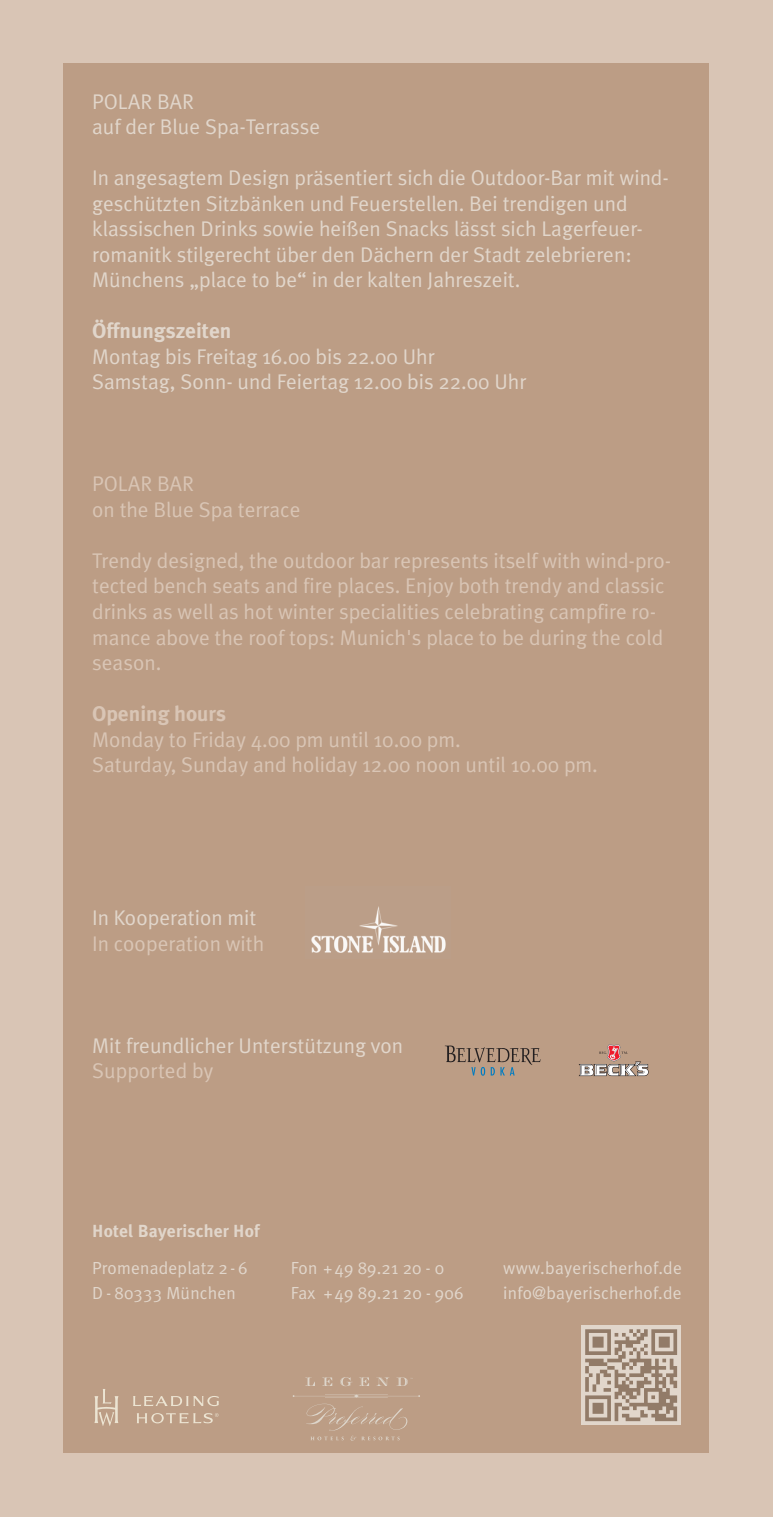
<style>
.page{position:relative;width:773px;height:1517px;background:#fff}
.page>*{position:absolute;margin:0;border:0;box-sizing:border-box;transform-origin:0 0}
.t1{font:21.25px/25.5px "Meta Plus Normal";color:#e1d6cb}
.t2{font:21.25px/25.5px "Meta Plus Normal";color:#d9c5b5}
.t3{font:700 21.25px "Meta Plus";color:#e1d6cb}
.t4{font:700 21.25px "Meta Plus";color:#d9c5b5}
.t5{font:17.5px/25px "Meta Plus Normal";letter-spacing:.01em;color:#e1d6cb}
.t6{font:700 17.5px "Meta Plus";letter-spacing:.01em;color:#e1d6cb}
</style>
<div class="page">
<div style="left:0;top:0;width:772px;height:1516px;background:#d9c5b5"></div>
<div style="left:64px;top:64px;width:645px;height:1389px;background:#bc9d85"></div>
<svg style="left:445px;top:1045px;width:95px;height:30px"></svg>
<svg style="left:578px;top:1044px;width:70px;height:32px"></svg>
<img style="left:311px;top:906px;width:135px;height:47px">
<div style="left:581px;top:1325px;width:99px;height:99px;background:#e1d6cb"></div>
<svg style="left:585px;top:1329px;width:92px;height:92px"></svg>
<svg style="left:94px;top:1389px;width:24px;height:37px"></svg>
<svg style="left:133px;top:1396px;width:86px;height:10px"></svg>
<svg style="left:137px;top:1413px;width:81px;height:10px"></svg>
<svg style="left:359px;top:1377px;width:10px;height:9px"></svg>
<svg style="left:322px;top:1377px;width:10px;height:9px"></svg>
<svg style="left:305px;top:1377px;width:10px;height:9px"></svg>
<svg style="left:376px;top:1377px;width:13px;height:9px"></svg>
<svg style="left:340px;top:1377px;width:12px;height:9px"></svg>
<svg style="left:396px;top:1377px;width:16px;height:9px"></svg>
<svg style="left:292px;top:1394px;width:128px;height:46px"></svg>
<p class="t1" style="left:92px;top:90px;width:229px">POLAR BAR<br>auf der Blue Spa-Terrasse</p>
<p class="t1" style="left:92px;top:167px;width:578px">In angesagtem Design präsentiert sich die Outdoor-Bar mit wind&shy;geschützten Sitzbänken und Feuerstellen. Bei trendigen und klassischen Drinks sowie heißen Snacks lässt sich Lagerfeuer&shy;romanitk stilgerecht über den Dächern der Stadt zelebrieren:<br>Münchens „place to be“ in der kalten Jahreszeit.</p>
<p class="t3" style="left:92px;top:323px;width:141px">Öffnungszeiten</p>
<p class="t1" style="left:92px;top:345px;width:435px">Montag bis Freitag 16.00 bis 22.00 Uhr<br>Samstag, Sonn- und Feiertag 12.00 bis 22.00 Uhr</p>
<p class="t2" style="left:92px;top:473px;width:210px">POLAR BAR<br>on the Blue Spa terrace</p>
<p class="t2" style="left:92px;top:549px;width:580px">Trendy designed, the outdoor bar represents itself with wind-pro&shy;tected bench seats and fire places. Enjoy both trendy and classic drinks as well as hot winter specialities celebrating campfire ro&shy;mance above the roof tops: Munich's place to be during the cold season.</p>
<p class="t4" style="left:92px;top:705px;width:135px">Opening hours</p>
<p class="t2" style="left:92px;top:728px;width:507px">Monday to Friday 4.00 pm until 10.00 pm.<br>Saturday, Sunday and holiday 12.00 noon until 10.00 pm.</p>
<p class="t1" style="left:92px;top:906px;width:166px">In Kooperation mit</p>
<p class="t2" style="left:92px;top:932px;width:173px">In cooperation with</p>
<p class="t1" style="left:92px;top:1034px;width:312px">Mit freundlicher Unterstützung von</p>
<p class="t2" style="left:92px;top:1059px;width:123px">Supported by</p>
<p class="t6" style="left:92px;top:1223px;width:169px">Hotel Bayerischer Hof</p>
<p class="t5" style="left:92px;top:1256px;width:157px">Promenadeplatz 2- 6<br>D - 80333 München</p>
<p class="t5" style="left:291px;top:1256px;width:174px">Fon +49 89.21 20 - 0<br>Fax +49 89.21 20 - 906</p>
<p class="t5" style="left:503px;top:1256px;width:180px">www.bayerischerhof.de info@bayerischerhof.de</p>
</div>
